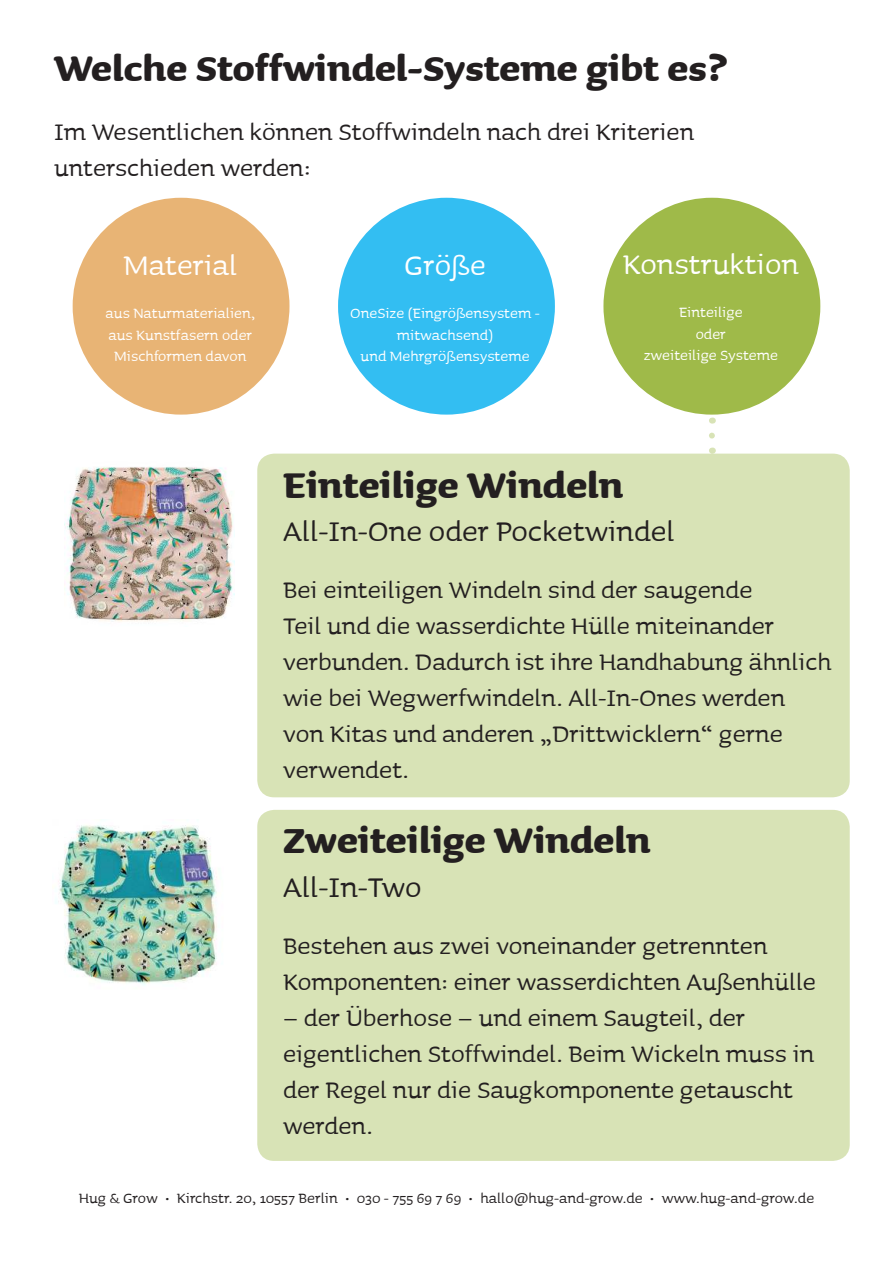
<style>
.page{position:relative;width:893px;height:1263px;background:#fff}
.page>*{position:absolute;margin:0;border:0;box-sizing:border-box;transform-origin:0 0}
.t1{font:700 45px "Sauna";color:#231f20}
.t2{font:36px "Sauna";color:#231f20}
.t3{font:36px "Sauna";color:#fff}
.t4{font:30px/36px "Sauna";color:#231f20}
.t5{font:18px/21.6px "Sauna";color:#fff;text-align:center}
.t6{font:18px "Sauna";color:#231f20}
</style>
<div class="page">
<div style="left:257px;top:810px;width:593px;height:351px;background:#d8e3b6;border-radius:17px"></div>
<div style="left:257px;top:454px;width:593px;height:343px;background:#d8e3b6;border-radius:17px"></div>
<img style="left:55px;top:825px;width:162px;height:160px">
<div style="left:73px;top:198px;width:216px;height:217px;background:#e8b475;border-radius:50%"></div>
<div style="left:338px;top:198px;width:217px;height:217px;background:#33bef2;border-radius:50%"></div>
<div style="left:603px;top:198px;width:217px;height:217px;background:#9fba49;border-radius:50%"></div>
<img style="left:64px;top:467px;width:170px;height:155px">
<svg style="left:709px;top:436px;width:6px;height:18px"></svg>
<h1 class="t1" style="left:54px;top:49px;width:675px">Welche Stoffwindel-Systeme gibt es?</h1>
<p class="t4" style="left:54px;top:115px;width:642px">Im Wesentlichen können Stoffwindeln nach drei Kriterien unterschieden werden:</p>
<p class="t3" style="left:123px;top:251px;width:115px">Material</p>
<p class="t5" style="left:106px;top:303px;width:151px">aus Naturmaterialien, aus Kunstfasern oder<br>Mischformen davon</p>
<p class="t3" style="left:404px;top:251px;width:83px">Größe</p>
<p class="t5" style="left:350px;top:303px;width:191px">OneSize (Eingrößensystem - mitwachsend)<br>und Mehrgrößensysteme</p>
<p class="t3" style="left:623px;top:250px;width:178px">Konstruktion</p>
<p class="t5" style="left:644px;top:302px;width:136px">Einteilige<br>oder<br>zweiteilige Systeme</p>
<h1 class="t1" style="left:283px;top:465px;width:342px">Einteilige Windeln</h1>
<p class="t2" style="left:283px;top:517px;width:393px">All-In-One oder Pocketwindel</p>
<p class="t4" style="left:283px;top:573px;width:550px">Bei einteiligen Windeln sind der saugende<br>Teil und die wasserdichte Hülle miteinander verbunden. Dadurch ist ihre Handhabung ähnlich wie bei Wegwerfwindeln. All-In-Ones werden von Kitas und anderen „Drittwicklern“ gerne verwendet.</p>
<h1 class="t1" style="left:283px;top:821px;width:369px">Zweiteilige Windeln</h1>
<p class="t2" style="left:283px;top:872px;width:140px">All-In-Two</p>
<p class="t4" style="left:283px;top:928px;width:534px">Bestehen aus zwei voneinander getrennten<br>Komponenten: einer wasserdichten Außenhülle</p>
<p class="t4" style="left:283px;top:1000px;width:533px">– der Überhose – und einem Saugteil, der eigentlichen Stoffwindel. Beim Wickeln muss in der Regel nur die Saugkomponente getauscht werden.</p>
<p class="t6" style="left:79px;top:1191px;width:737px">Hug &amp; Grow • Kirchstr. 20, 10557 Berlin • 030 - 755 69 7 69 • hallo@hug-and-grow.de • www.hug-and-grow.de</p>
</div>
